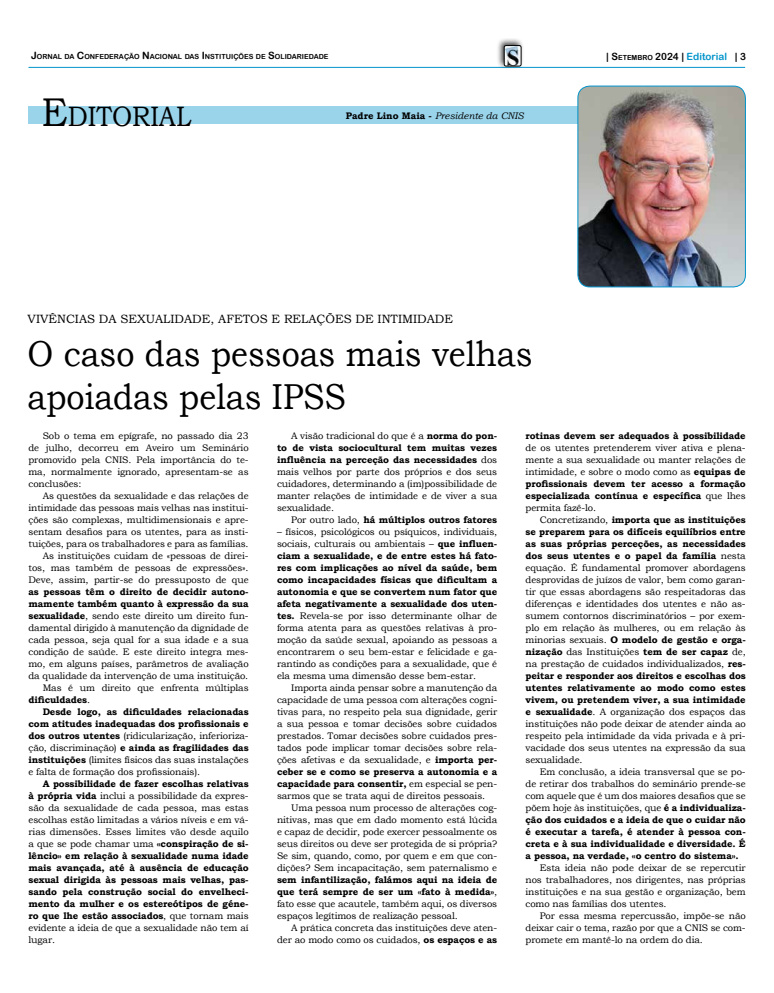
<style>
.page{position:relative;width:774px;height:993px;background:#fff}
.page>*{position:absolute;margin:0;border:0;box-sizing:border-box;transform-origin:0 0}
.t1{font:36px/43.2px "Bookman Old Style";color:#000;scale:.9 1}
.t2{font:28px "Bookman Old Style";color:#000;scale:.9 1}
.t3{font:12px "Bookman Old Style";color:#000}
.t4{font:10px "Arial Rounded MT Bold";color:#0093ca}
.t5{font:10px "Arial Rounded MT Bold";color:#000}
.t6{font:9.5px/12px "Bookman Old Style";letter-spacing:-.01em;color:#000;text-align:justify}
.t7{font:700 9.5px/12px "Bookman Old Style";letter-spacing:-.01em;color:#000;text-align:justify}
.t8{font:italic 9.5px "Bookman Old Style";color:#000}
.t9{font:7px "Arial Rounded MT Bold";color:#000}
.s1{font-size:10px}
.s2{color:#000}
.s3{font-size:7px;color:#000}
.s4{font-size:40px}
.s5{font-weight:700;font-style:normal}
.s6{font-weight:700}
.s7{font-weight:400}
</style>
<div class="page">
<hr style="left:28px;top:67px;width:717px;height:1px;background:#0093ca">
<div style="left:496px;top:38px;width:28px;height:31px;background:#000;opacity:.75"></div>
<img style="left:504px;top:47px;width:17px;height:19px">
<div style="left:504px;top:45px;width:17px;height:21px;border:1px solid #000;border-radius:2px"></div>
<div style="left:29px;top:107px;width:693px;height:17px;background:#9ad4ea"></div>
<img style="left:579px;top:87px;width:166px;height:200px">
<div style="left:577px;top:85px;width:169px;height:202px;border:1px solid #0093ca;border-radius:12px"></div>
<p class="t9" style="left:31px;top:52px;width:299px"><span class="s1">J</span>ORNAL DA <span class="s1">C</span>ONFEDERAÇÃO <span class="s1">N</span>ACIONAL DAS <span class="s1">I</span> NSTITUIÇÕES DE <span class="s1">S</span>OLIDARIEDADE</p>
<p class="t5" style="left:735px;top:51px;width:13px">| 3</p>
<p class="t4" style="left:606px;top:50px;width:122px"><span class="s2">| S</span><span class="s3">ETEMBRO</span> <span class="s2">2024</span> <span class="s2">|</span> Editorial</p>
<h2 class="t2" style="left:42px;top:98px;width:168px"><span class="s4">E</span>DITORIAL</h2>
<p class="t8" style="left:346px;top:109px;width:179px"><span class="s5">Padre Lino Maia -</span> Presidente da CNIS</p>
<p class="t3" style="left:28px;top:311px;width:427px">VIVÊNCIAS DA SEXUALIDADE, AFETOS E RELAÇÕES DE INTIMIDADE</p>
<h1 class="t1" style="left:28px;top:332px;width:562px">O caso das pessoas mais velhas apoiadas pelas IPSS</h1>
<p class="t6" style="left:28px;top:429px;width:222px;text-indent:14px">Sob o tema em epígrafe, no passado dia 23 de julho, decorreu em Aveiro um Seminário promovido pela CNIS. Pela importância do te&shy;ma, normalmente ignorado, apresentam-se as conclusões:</p>
<p class="t6" style="left:28px;top:489px;width:222px;text-align:right">As questões da sexualidade e das relações de intimidade das pessoas mais velhas nas institui&shy;ções são complexas, multidimensionais e apre&shy;sentam desafios para os utentes, para as insti&shy;tuições, para os trabalhadores e para as famílias.<br>As instituições cuidam de «pessoas de direi&shy;tos, mas também de pessoas de expressões».<br>Deve, assim, partir-se do pressuposto de que</p>
<p class="t7" style="left:28px;top:585px;width:222px">as pessoas têm o direito de decidir autono-</p>
<p class="t7" style="left:28px;top:597px;width:222px">mamente também quanto à expressão da sua</p>
<p class="t6" style="left:28px;top:609px;width:222px"><span class="s6">sexualidade</span>, sendo este direito um direito fun-</p>
<p class="t6" style="left:28px;top:621px;width:222px">damental dirigido à manutenção da dignidade de</p>
<p class="t6" style="left:28px;top:633px;width:222px">cada pessoa, seja qual for a sua idade e a sua</p>
<p class="t6" style="left:28px;top:645px;width:222px">condição de saúde. E este direito integra mes-</p>
<p class="t6" style="left:28px;top:657px;width:222px">mo, em alguns países, parâmetros de avaliação</p>
<p class="t6" style="left:28px;top:669px;width:221px">da qualidade da intervenção de uma instituição.</p>
<p class="t6" style="left:43px;top:681px;width:207px">Mas é um direito que enfrenta múltiplas</p>
<p class="t7" style="left:28px;top:693px;width:63px">dificuldades<span class="s7">.</span></p>
<p class="t7" style="left:43px;top:705px;width:207px">Desde logo, as dificuldades relacionadas</p>
<p class="t7" style="left:28px;top:717px;width:222px">com atitudes inadequadas dos profissionais e</p>
<p class="t6" style="left:28px;top:729px;width:222px"><span class="s6">dos outros utentes</span> (ridicularização, inferioriza-</p>
<p class="t7" style="left:28px;top:741px;width:222px"><span class="s7">ção, discriminação)</span> e ainda as fragilidades das</p>
<p class="t6" style="left:28px;top:753px;width:222px"><span class="s6">instituições</span> (limites físicos das suas instalações</p>
<p class="t6" style="left:28px;top:765px;width:173px">e falta de formação dos profissionais).</p>
<p class="t7" style="left:28px;top:777px;width:222px;text-indent:14px">A possibilidade de fazer escolhas relativas à própria vida <span class="s7">inclui a possibilidade da expres&shy;são da sexualidade de cada pessoa, mas estas escolhas estão limitadas a vários níveis e em vá&shy;rias dimensões. Esses limites vão desde aquilo a que se pode chamar uma</span> «conspiração de si&shy;lêncio» em relação à sexualidade numa idade mais avançada, até à ausência de educação sexual dirigida às pessoas mais velhas, pas&shy;sando pela construção social do envelheci&shy;mento da mulher e os estereótipos de géne&shy;ro que lhe estão associados<span class="s7">, que tornam mais evidente a ideia de que a sexualidade não tem aí lugar.</span></p>
<p class="t6" style="left:277px;top:429px;width:222px;text-indent:14px">A visão tradicional do que é a <span class="s6">norma do pon&shy;to de vista sociocultural tem muitas vezes influência na perceção das necessidades</span> dos mais velhos por parte dos próprios e dos seus cuidadores, determinando a (im)possibilidade de manter relações de intimidade e de viver a sua sexualidade.</p>
<p class="t7" style="left:291px;top:513px;width:207px"><span class="s7">Por outro lado,</span> há múltiplos outros fatores</p>
<p class="t6" style="left:277px;top:525px;width:222px">– físicos, psicológicos ou psíquicos, individuais, sociais, culturais ou ambientais – <span class="s6">que influen&shy;ciam a sexualidade, e de entre estes há fato&shy;res com implicações ao nível da saúde, bem como incapacidades físicas que dificultam a autonomia e que se convertem num fator que afeta negativamente a sexualidade dos uten&shy;tes.</span> Revela-se por isso determinante olhar de forma atenta para as questões relativas à pro&shy;moção da saúde sexual, apoiando as pessoas a encontrarem o seu bem-estar e felicidade e ga&shy;rantindo as condições para a sexualidade, que é ela mesma uma dimensão desse bem-estar.</p>
<p class="t6" style="left:277px;top:681px;width:222px;text-indent:14px">Importa ainda pensar sobre a manutenção da capacidade de uma pessoa com alterações cogni&shy;tivas para, no respeito pela sua dignidade, gerir a sua pessoa e tomar decisões sobre cuidados prestados. Tomar decisões sobre cuidados pres&shy;tados pode implicar tomar decisões sobre rela&shy;ções afetivas e da sexualidade, e <span class="s6">importa per&shy;ceber se e como se preserva a autonomia e a capacidade para consentir,</span> em especial se pen&shy;sarmos que se trata aqui de direitos pessoais.</p>
<p class="t6" style="left:277px;top:801px;width:222px;text-indent:14px">Uma pessoa num processo de alterações cog&shy;nitivas, mas que em dado momento está lúcida e capaz de decidir, pode exercer pessoalmente os seus direitos ou deve ser protegida de si própria?<br>Se sim, quando, como, por quem e em que con&shy;dições? Sem incapacitação, sem paternalismo e</p>
<p class="t6" style="left:277px;top:873px;width:222px"><span class="s6">sem infantilização, falámos aqui na ideia de que terá sempre de ser um «fato à medida»</span>, fato esse que acautele, também aqui, os diversos espaços legítimos de realização pessoal.</p>
<p class="t6" style="left:277px;top:921px;width:222px;text-align:right">A prática concreta das instituições deve aten&shy;der ao modo como os cuidados, <span class="s6">os espaços e as</span></p>
<p class="t7" style="left:525px;top:429px;width:222px">rotinas devem ser adequados à possibilidade</p>
<p class="t6" style="left:525px;top:441px;width:222px">de os utentes pretenderem viver ativa e plena&shy;mente a sua sexualidade ou manter relações de intimidade, e sobre o modo como as <span class="s6">equipas de profissionais devem ter acesso a formação especializada contínua e específica</span> que lhes permita fazê-lo.</p>
<p class="t6" style="left:525px;top:513px;width:222px;text-indent:14px">Concretizando, <span class="s6">importa que as instituições se preparem para os difíceis equilíbrios entre as suas próprias perceções, as necessidades dos seus utentes e o papel da família</span> nesta equação. É fundamental promover abordagens desprovidas de juízos de valor, bem como garan&shy;tir que essas abordagens são respeitadoras das diferenças e identidades dos utentes e não as&shy;sumem contornos discriminatórios – por exem&shy;plo em relação às mulheres, ou em relação às minorias sexuais. <span class="s6">O modelo de gestão e orga&shy;nização</span> das Instituições <span class="s6">tem de ser capaz</span> de, na prestação de cuidados individualizados, <span class="s6">res&shy;peitar e responder aos direitos e escolhas dos utentes relativamente ao modo como estes vivem, ou pretendem viver, a sua intimidade e sexualidade</span>. A organização dos espaços das instituições não pode deixar de atender ainda ao respeito pela intimidade da vida privada e à pri&shy;vacidade dos seus utentes na expressão da sua sexualidade.</p>
<p class="t7" style="left:525px;top:765px;width:222px;text-indent:14px"><span class="s7">Em conclusão, a ideia transversal que se po&shy;de retirar dos trabalhos do seminário prende-se com aquele que é um dos maiores desafios que se põem hoje às instituições, que</span> é a individualiza&shy;ção dos cuidados e a ideia de que o cuidar não é executar a tarefa, é atender à pessoa con&shy;creta e à sua individualidade e diversidade. É a pessoa, na verdade, «o centro do sistema».</p>
<p class="t6" style="left:525px;top:861px;width:222px;text-indent:14px">Esta ideia não pode deixar de se repercutir nos trabalhadores, nos dirigentes, nas próprias instituições e na sua gestão e organização, bem como nas famílias dos utentes.</p>
<p class="t6" style="left:525px;top:909px;width:222px;text-indent:14px">Por essa mesma repercussão, impõe-se não deixar cair o tema, razão por que a CNIS se com&shy;promete em mantê-lo na ordem do dia.</p>
</div>
